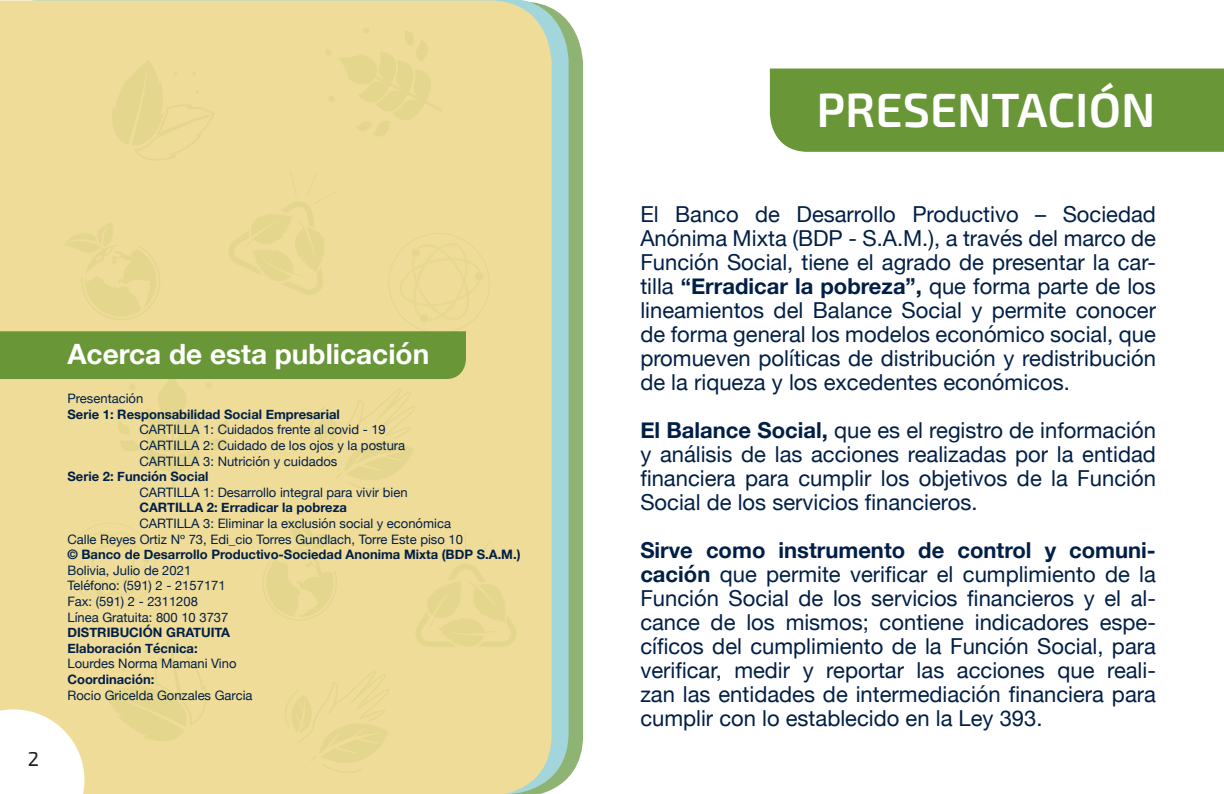
<style>
.page{position:relative;width:1224px;height:794px;background:#fff}
.page>*{position:absolute;margin:0;border:0;box-sizing:border-box;transform-origin:0 0}
.t1{font:600 48px "Exo 2";color:#fff}
.t2{font:700 28px "Helvetica Neue";color:#fff}
.t3{font:22px/24px "Helvetica Neue";color:#001f47;text-align:justify}
.t4{font:20px "Exo 2";color:#1d1e1c}
.t5{font:13px/15.6px "Helvetica Neue";color:#001f47}
.t6{font:700 13px/15.6px "Helvetica Neue";color:#001f47}
.s1{font-weight:700}
</style>
<div class="page">
<div style="left:569px;top:23px;width:14px;height:754px;background:#8fb372"></div>
<svg style="left:552px;top:8px;width:17px;height:782px;background:#a2d4d3"></svg>
<div style="left:0;top:0;width:552px;height:794px;background:#f0dc99"></div>
<div style="left:770px;top:69px;width:454px;height:83px;background:#699637"></div>
<svg style="left:0;top:709px;width:84px;height:85px"></svg>
<svg style="left:277px;top:670px;width:113px;height:109px;background:#edda96"></svg>
<svg style="left:62px;top:517px;width:100px;height:95px;background:#eedb97"></svg>
<svg style="left:105px;top:639px;width:105px;height:111px;background:#ecda95"></svg>
<svg style="left:259px;top:515px;width:79px;height:111px;background:#ebd994"></svg>
<svg style="left:414px;top:532px;width:104px;height:117px;background:#ecda95"></svg>
<svg style="left:0;top:27px;width:497px;height:470px;background:#e2d48e"></svg>
<p class="t4" style="left:28px;top:747px;width:13px">2</p>
<p class="t2" style="left:67px;top:332px;width:363px">Acerca de esta publicación</p>
<p class="t5" style="left:67px;top:391px;width:77px">Presentación</p>
<p class="t6" style="left:67px;top:406px;width:274px">Serie 1: Responsabilidad Social Empresarial</p>
<p class="t5" style="left:139px;top:422px;width:267px">CARTILLA 1: Cuidados frente al covid - 19<br>CARTILLA 2: Cuidado de los ojos y la postura<br>CARTILLA 3: Nutrición y cuidados</p>
<p class="t6" style="left:67px;top:469px;width:143px">Serie 2: Función Social</p>
<p class="t5" style="left:139px;top:485px;width:270px">CARTILLA 1: Desarrollo integral para vivir bien</p>
<p class="t6" style="left:139px;top:500px;width:209px">CARTILLA 2: Erradicar la pobreza</p>
<p class="t5" style="left:67px;top:516px;width:397px;text-indent:72px">CARTILLA 3: Eliminar la exclusión social y económica<br>Calle Reyes Ortiz Nº 73, Edi_cio Torres Gundlach, Torre Este piso 10</p>
<p class="t6" style="left:67px;top:547px;width:455px">© Banco de Desarrollo Productivo-Sociedad Anonima Mixta (BDP S.A.M.)</p>
<p class="t5" style="left:67px;top:563px;width:162px">Bolivia, Julio de 2021<br>Teléfono: (591) 2 - 2157171<br>Fax: (591) 2 - 2311208<br>Línea Gratuita: 800 10 3737</p>
<p class="t6" style="left:67px;top:625px;width:164px">DISTRIBUCIÓN GRATUITA<br>Elaboración Técnica:</p>
<p class="t5" style="left:67px;top:656px;width:171px">Lourdes Norma Mamani Vino</p>
<p class="t6" style="left:67px;top:672px;width:88px">Coordinación:</p>
<p class="t5" style="left:67px;top:688px;width:187px">Rocio Gricelda Gonzales Garcia</p>
<h1 class="t1" style="left:816px;top:82px;width:341px">PRESENTACIÓN</h1>
<p class="t3" style="left:640px;top:203px;width:517px">El Banco de Desarrollo Productivo – Sociedad Anónima Mixta (BDP - S.A.M.), a través del marco de Función Social, tiene el agrado de presentar la car&shy;tilla <span class="s1">“Erradicar la pobreza”,</span> que forma parte de los lineamientos del Balance Social y permite conocer de forma general los modelos económico social, que promueven políticas de distribución y redistribución de la riqueza y los excedentes económicos.</p>
<p class="t3" style="left:640px;top:419px;width:517px"><span class="s1">El Balance Social,</span> que es el registro de información y análisis de las acciones realizadas por la entidad financiera para cumplir los objetivos de la Función Social de los servicios financieros.</p>
<p class="t3" style="left:640px;top:539px;width:517px"><span class="s1">Sirve como instrumento de control y comuni&shy;cación</span> que permite verificar el cumplimiento de la Función Social de los servicios financieros y el al&shy;cance de los mismos; contiene indicadores espe&shy;cíficos del cumplimiento de la Función Social, para verificar, medir y reportar las acciones que reali&shy;zan las entidades de intermediación financiera para cumplir con lo establecido en la Ley 393.</p>
</div>
